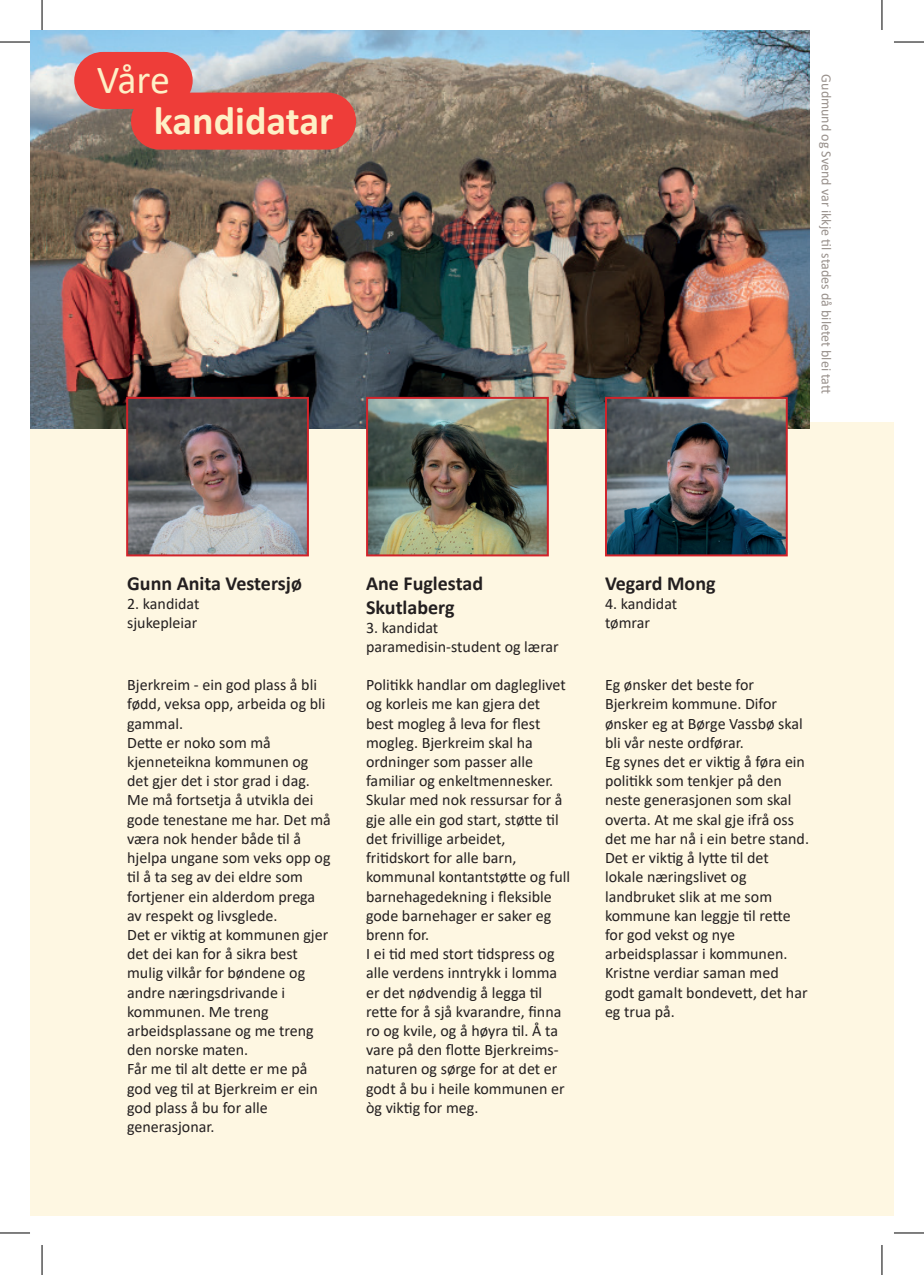
<style>
.page{position:relative;width:924px;height:1275px;background:#fff}
.page>*{position:absolute;margin:0;border:0;box-sizing:border-box;transform-origin:0 0}
.t1{font:700 40px "Calibri";color:#fef0c6}
.t2{font:40px "Calibri";color:#fef0c6}
.t3{font:700 20px/24px "Calibri";color:#231f20}
.t4{font:16px/19.2px "Calibri";color:#231f20}
.t5{font:14px "Calibri";color:#99918c}
</style>
<div class="page">
<div style="left:31px;top:422px;width:861px;height:794px;background:#fef7e2"></div>
<img style="left:31px;top:31px;width:778px;height:398px">
<div style="left:74px;top:52px;width:119px;height:57px;background:#ee3d39;border-radius:29px"></div>
<div style="left:131px;top:93px;width:225px;height:57px;background:#ee3d39;border-radius:29px"></div>
<img style="left:369px;top:400px;width:176px;height:153px">
<div style="left:366px;top:397px;width:182px;height:159px;border:2px solid #d1232a"></div>
<img style="left:129px;top:400px;width:177px;height:153px">
<div style="left:126px;top:397px;width:183px;height:159px;border:2px solid #d1232a"></div>
<img style="left:607px;top:400px;width:177px;height:153px">
<div style="left:604px;top:397px;width:183px;height:159px;border:2px solid #d1232a"></div>
<svg style="left:0;top:41px;width:30px;height:1px"></svg>
<svg style="left:894px;top:41px;width:29px;height:1px"></svg>
<svg style="left:0;top:1233px;width:30px;height:1px"></svg>
<svg style="left:894px;top:1233px;width:29px;height:1px"></svg>
<svg style="left:41px;top:0;width:1px;height:30px"></svg>
<svg style="left:41px;top:1245px;width:1px;height:30px"></svg>
<svg style="left:882px;top:0;width:1px;height:30px"></svg>
<svg style="left:882px;top:1245px;width:1px;height:30px"></svg>
<hr style="left:0;top:42px;width:30px;height:1px;background:#000">
<hr style="left:893px;top:42px;width:30px;height:1px;background:#000">
<hr style="left:0;top:1232px;width:30px;height:1px;background:#000">
<hr style="left:893px;top:1232px;width:30px;height:1px;background:#000">
<hr style="left:42px;top:0;width:1px;height:30px;background:#000">
<hr style="left:42px;top:1245px;width:1px;height:30px;background:#000">
<hr style="left:881px;top:0;width:1px;height:30px;background:#000">
<hr style="left:881px;top:1245px;width:1px;height:30px;background:#000">
<h1 class="t2" style="left:97px;top:52px;width:74px">Våre</h1>
<h1 class="t1" style="left:154px;top:92px;width:181px">kandidatar</h1>
<p class="t5" style="left:835px;top:74px;width:321px;rotate:90deg">Gudmund og Svend var ikkje til stades då biletet blei tatt</p>
<p class="t3" style="left:127px;top:571px;width:176px">Gunn Anita Vestersjø</p>
<p class="t4" style="left:127px;top:594px;width:74px">2. kandidat sjukepleiar</p>
<p class="t4" style="left:127px;top:675px;width:205px">Bjerkreim - ein god plass å bli fødd, veksa opp, arbeida og bli gammal.<br>Dette er noko som må kjenneteikna kommunen og det gjer det i stor grad i dag.<br>Me må fortsetja å utvikla dei gode tenestane me har. Det må væra nok hender både til å hjelpa ungane som veks opp og til å ta seg av dei eldre som fortjener ein alderdom prega av respekt og livsglede.<br>Det er viktig at kommunen gjer det dei kan for å sikra best mulig vilkår for bøndene og andre næringsdrivande i kommunen. Me treng arbeidsplassane og me treng den norske maten.<br>Får me til alt dette er me på god veg til at Bjerkreim er ein god plass å bu for alle generasjonar.</p>
<p class="t3" style="left:366px;top:571px;width:118px">Ane Fuglestad<br>Skutlaberg</p>
<p class="t4" style="left:366px;top:618px;width:194px">3. kandidat paramedisin-student og lærar</p>
<p class="t4" style="left:366px;top:675px;width:205px">Politikk handlar om dagleglivet og korleis me kan gjera det best mogleg å leva for flest mogleg. Bjerkreim skal ha ordninger som passer alle familiar og enkeltmennesker.<br>Skular med nok ressursar for å gje alle ein god start, støtte til det frivillige arbeidet, fritidskort for alle barn, kommunal kontantstøtte og full barnehagedekning i fleksible gode barnehager er saker eg brenn for.<br>I ei tid med stort tidspress og alle verdens inntrykk i lomma er det nødvendig å legga til rette for å sjå kvarandre, finna ro og kvile, og å høyra til. Å ta vare på den flotte Bjerkreims&shy;naturen og sørge for at det er godt å bu i heile kommunen er òg viktig for meg.</p>
<p class="t3" style="left:604px;top:571px;width:112px">Vegard Mong</p>
<p class="t4" style="left:604px;top:594px;width:74px">4. kandidat tømrar</p>
<p class="t4" style="left:604px;top:675px;width:205px">Eg ønsker det beste for<br>Bjerkreim kommune. Difor ønsker eg at Børge Vassbø skal bli vår neste ordførar.<br>Eg synes det er viktig å føra ein politikk som tenkjer på den neste generasjonen som skal overta. At me skal gje ifrå oss det me har nå i ein betre stand.<br>Det er viktig å lytte til det lokale næringslivet og landbruket slik at me som kommune kan leggje til rette for god vekst og nye arbeidsplassar i kommunen.<br>Kristne verdiar saman med godt gamalt bondevett, det har eg trua på.</p>
</div>
